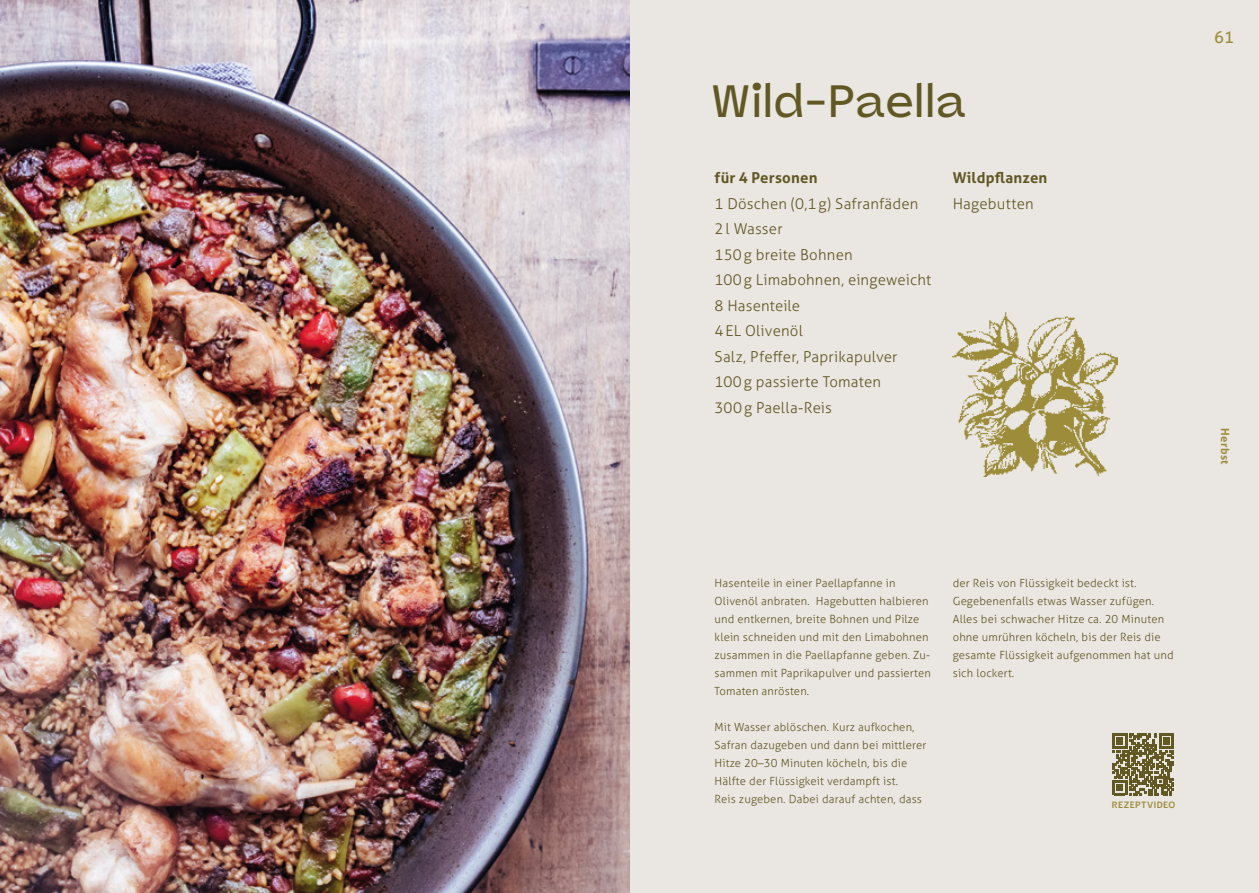
<style>
.page{position:relative;width:1259px;height:893px;background:#eae7e3}
.page>*{position:absolute;margin:0;border:0;box-sizing:border-box;transform-origin:0 0}
.t1{font:500 45.3px "Panel Sans";color:#625824}
.t2{font:16.5px "Aller";color:#9d8d3b}
.t3{font:300 15px/25.5px "Aller";letter-spacing:.01em;color:#625824}
.t4{font:700 15px "Aller";letter-spacing:.01em;color:#625824}
.t5{font:300 11.25px/18px "Aller";letter-spacing:.015em;color:#625824}
.t6{font:700 11.25px "Aller";letter-spacing:.03em;color:#9d8d3b}
.t7{font:700 9.15px "Panel Sans";letter-spacing:.045em;color:#9d8d3b}
</style>
<div class="page">
<img style="left:0;top:0;width:629px;height:893px">
<img style="left:952px;top:312px;width:165px;height:164px">
<svg style="left:1112px;top:733px;width:62px;height:62px"></svg>
<h1 class="t1" style="left:711px;top:74px;width:256px">Wild-Paella</h1>
<h3 class="t4" style="left:714px;top:169px;width:104px">für 4 Personen</h3>
<h3 class="t3" style="left:714px;top:191px;width:218px">1 Döschen (0,1g) Safranfäden<br>2l Wasser<br>150g breite Bohnen<br>100g Limabohnen, eingeweicht<br>8 Hasenteile<br>4EL Olivenöl<br>Salz, Pfeffer, Paprikapulver<br>100g passierte Tomaten<br>300g Paella-Reis</h3>
<h3 class="t4" style="left:952px;top:169px;width:96px">Wildpflanzen</h3>
<h3 class="t3" style="left:952px;top:191px;width:83px">Hagebutten</h3>
<h2 class="t2" style="left:1214px;top:27px;width:22px">61</h2>
<p class="t6" style="left:1232px;top:428px;width:38px;rotate:90deg">Herbst</p>
<p class="t5" style="left:714px;top:574px;width:218px">Hasenteile in einer Paellapfanne in Olivenöl anbraten. Hagebutten halbieren und entkernen, breite Bohnen und Pilze klein schneiden und mit den Limabohnen zusammen in die Paellapfanne geben. Zu&shy;sammen mit Paprikapulver und passierten Tomaten anrösten.</p>
<p class="t5" style="left:714px;top:718px;width:213px">Mit Wasser ablöschen. Kurz aufkochen, Safran dazugeben und dann bei mittlerer Hitze 20–30 Minuten köcheln, bis die Hälfte der Flüssigkeit verdampft ist.<br>Reis zugeben. Dabei darauf achten, dass</p>
<p class="t5" style="left:952px;top:574px;width:222px">der Reis von Flüssigkeit bedeckt ist.<br>Gegebenenfalls etwas Wasser zufügen.<br>Alles bei schwacher Hitze ca. 20 Minuten ohne umrühren köcheln, bis der Reis die gesamte Flüssigkeit aufgenommen hat und sich lockert.</p>
<p class="t7" style="left:1112px;top:799px;width:65px">REZEPTVIDEO</p>
</div>
